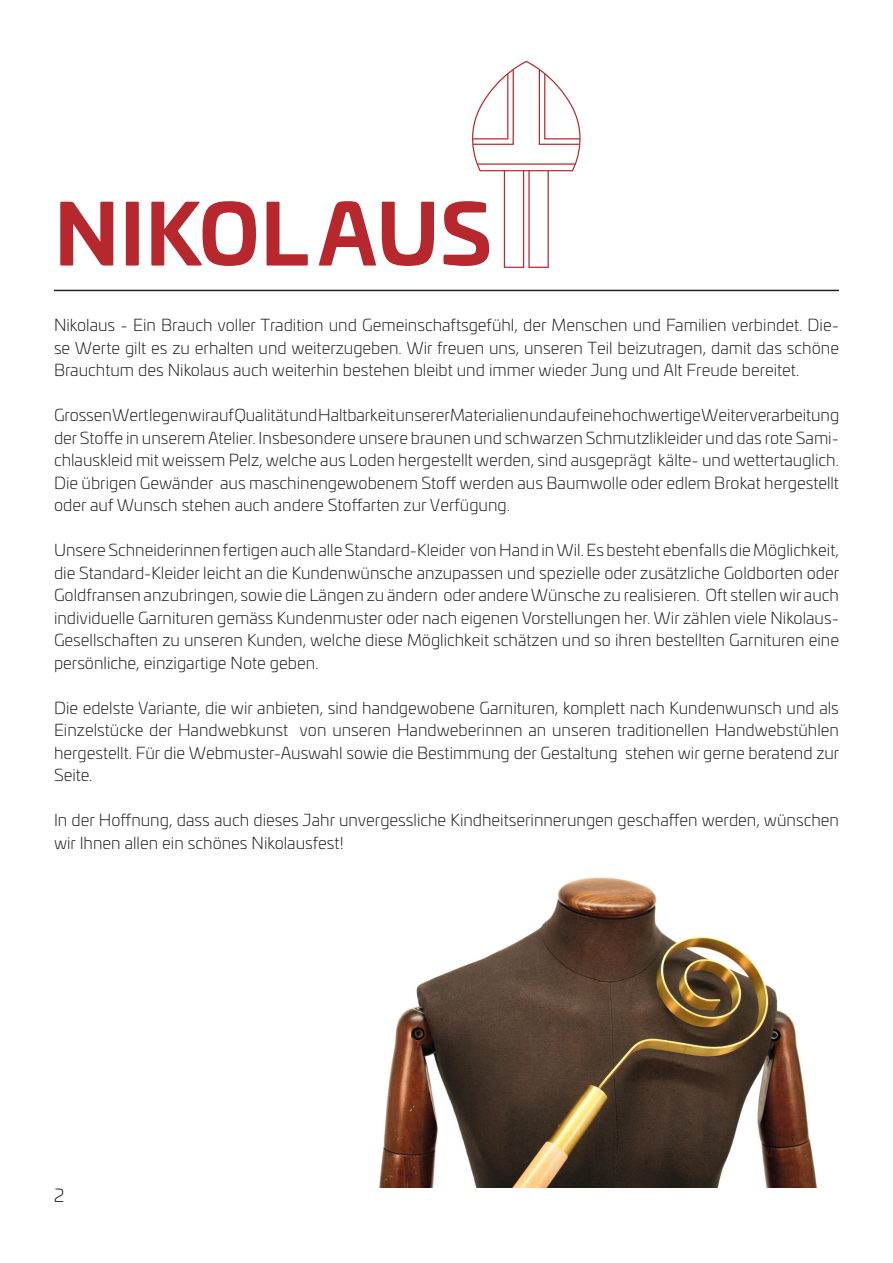
<style>
.page{position:relative;width:893px;height:1263px;background:#fff}
.page>*{position:absolute;margin:0;border:0;box-sizing:border-box;transform-origin:0 0}
.t1{font:700 82.5px "Univia Pro";letter-spacing:.01em;color:#b7282e}
.t2{font:300 18px "Univia Pro";color:#231f20}
.t3{font:300 16.5px/22.5px "Univia Pro";color:#231f20;text-align:justify}
</style>
<div class="page">
<hr style="left:54px;top:290px;width:785px;height:1px;background:#231f20">
<div style="left:528px;top:168px;width:21px;height:100px;background:#fff;border:1px solid #b7282e"></div>
<div style="left:504px;top:168px;width:20px;height:100px;background:#fff;border:1px solid #b7282e"></div>
<svg style="left:472px;top:61px;width:109px;height:111px"></svg>
<img style="left:379px;top:877px;width:439px;height:311px">
<p class="t1" style="left:54px;top:168px;width:439px">NIKOLAUS</p>
<p class="t3" style="left:54px;top:313px;width:786px">Nikolaus - Ein Brauch voller Tradition und Gemeinschaftsgefühl, der Menschen und Familien verbindet. Die&shy;se Werte gilt es zu erhalten und weiterzugeben. Wir freuen uns, unseren Teil beizutragen, damit das schöne Brauchtum des Nikolaus auch weiterhin bestehen bleibt und immer wieder Jung und Alt Freude bereitet.</p>
<p class="t3" style="left:54px;top:403px;width:787px">Grossen Wert legen wir auf Qualität und Haltbarkeit unserer Materialien und auf eine hochwertige Weiterverarbeitung der Stoffe in unserem Atelier. Insbesondere unsere braunen und schwarzen Schmutzlikleider und das rote Sami&shy;chlauskleid mit weissem Pelz, welche aus Loden hergestellt werden, sind ausgeprägt kälte- und wettertauglich.</p>
<p class="t3" style="left:54px;top:471px;width:786px">Die übrigen Gewänder aus maschinengewobenem Stoff werden aus Baumwolle oder edlem Brokat hergestellt oder auf Wunsch stehen auch andere Stoffarten zur Verfügung.</p>
<p class="t3" style="left:54px;top:538px;width:787px">Unsere Schneiderinnen fertigen auch alle Standard-Kleider von Hand in Wil. Es besteht ebenfalls die Möglichkeit, die Standard-Kleider leicht an die Kundenwünsche anzupassen und spezielle oder zusätzliche Goldborten oder Goldfransen anzubringen, sowie die Längen zu ändern oder andere Wünsche zu realisieren. Oft stellen wir auch individuelle Garnituren gemäss Kundenmuster oder nach eigenen Vorstellungen her. Wir zählen viele Nikolaus-Gesellschaften zu unseren Kunden, welche diese Möglichkeit schätzen und so ihren bestellten Garnituren eine persönliche, einzigartige Note geben.</p>
<p class="t3" style="left:54px;top:696px;width:787px">Die edelste Variante, die wir anbieten, sind handgewobene Garnituren, komplett nach Kundenwunsch und als Einzelstücke der Handwebkunst von unseren Handweberinnen an unseren traditionellen Handwebstühlen hergestellt. Für die Webmuster-Auswahl sowie die Bestimmung der Gestaltung stehen wir gerne beratend zur Seite.</p>
<p class="t3" style="left:54px;top:808px;width:786px">In der Hoffnung, dass auch dieses Jahr unvergessliche Kindheitserinnerungen geschaffen werden, wünschen wir Ihnen allen ein schönes Nikolausfest!</p>
<p class="t2" style="left:54px;top:1183px;width:12px">2</p>
</div>
